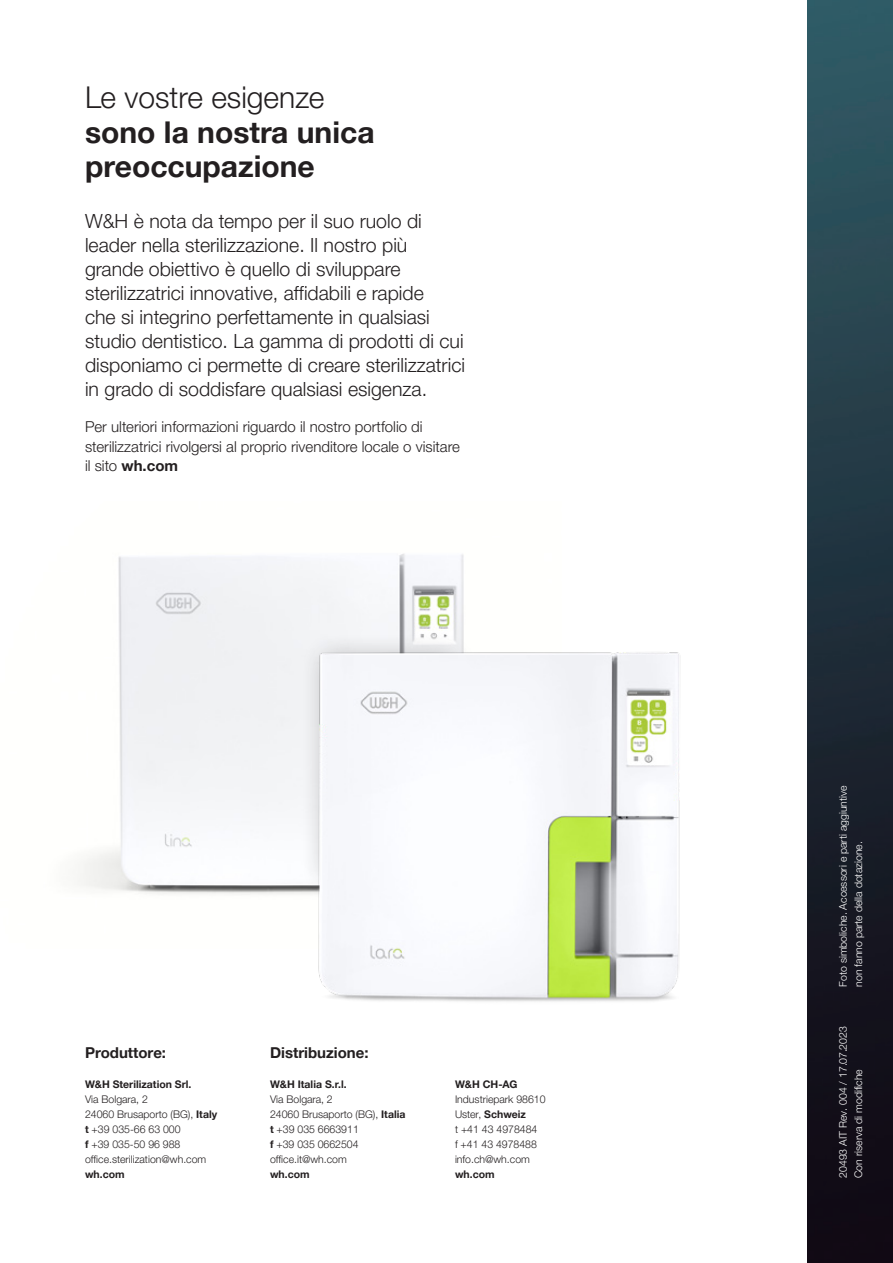
<style>
.page{position:relative;width:893px;height:1263px;background:#fff}
.page>*{position:absolute;margin:0;border:0;box-sizing:border-box;transform-origin:0 0}
.t1{font:700 30px/34.5px "Helvetica Neue World 75";color:#231f20}
.t2{font:30px "Helvetica Neue World 45 Lt";color:#231f20}
.t3{font:19.5px/24px "Helvetica Neue World 45 Lt";color:#231f20}
.t4{font:15px/19.5px "Helvetica Neue World 45 Lt";color:#231f20}
.t5{font:700 15px "Helvetica Neue World 75";color:#231f20}
.t6{font:10.5px/15px "Helvetica Neue World 45 Lt";color:#231f20}
.t7{font:10.5px/15px "Helvetica Neue World 45 Lt";color:#fff}
.t8{font:700 10.5px "Helvetica Neue World 75";color:#231f20}
.s1{font-family:"Helvetica Neue World 75";font-weight:700}
.s2{font-family:"Helvetica Neue World 45 Lt";font-weight:400}
</style>
<div class="page">
<img style="left:808px;top:0;width:85px;height:1263px">
<img style="left:77px;top:554px;width:387px;height:340px">
<img style="left:208px;top:604px;width:472px;height:398px">
<h1 class="t2" style="left:85px;top:80px;width:241px">Le vostre esigenze</h1>
<h1 class="t1" style="left:85px;top:115px;width:291px">sono la nostra unica preoccupazione</h1>
<p class="t3" style="left:85px;top:209px;width:382px">W&amp;H è nota da tempo per il suo ruolo di leader nella sterilizzazione. Il nostro più grande obiettivo è quello di sviluppare sterilizzatrici innovative, affidabili e rapide<br>che si integrino perfettamente in qualsiasi studio dentistico. La gamma di prodotti di cui disponiamo ci permette di creare sterilizzatrici in grado di soddisfare qualsiasi esigenza.</p>
<p class="t4" style="left:85px;top:418px;width:376px">Per ulteriori informazioni riguardo il nostro portfolio di sterilizzatrici rivolgersi al proprio rivenditore locale o visitare il sito <span class="s1">wh.com</span></p>
<p class="t5" style="left:85px;top:1044px;width:83px">Produttore:</p>
<p class="t8" style="left:85px;top:1078px;width:108px">W&amp;H Sterilization Srl.</p>
<p class="t6" style="left:85px;top:1092px;width:134px">Via Bolgara, 2<br>24060 Brusaporto (BG), <span class="s1">Italy t</span> +39 035-66 63 000<br><span class="s1">f</span> +39 035-50 96 988 office.sterilization@wh.com</p>
<p class="t8" style="left:85px;top:1168px;width:41px">wh.com</p>
<p class="t5" style="left:270px;top:1044px;width:100px">Distribuzione:</p>
<p class="t8" style="left:270px;top:1078px;width:78px">W&amp;H Italia S.r.l.</p>
<p class="t6" style="left:270px;top:1092px;width:137px">Via Bolgara, 2<br>24060 Brusaporto (BG), <span class="s1">Italia t</span> +39 035 6663911<br><span class="s1">f</span> +39 035 0662504 office.it@wh.com</p>
<p class="t8" style="left:270px;top:1168px;width:41px">wh.com</p>
<p class="t8" style="left:455px;top:1078px;width:64px">W&amp;H CH-AG</p>
<p class="t6" style="left:455px;top:1092px;width:92px">Industriepark 98610</p>
<p class="t8" style="left:455px;top:1108px;width:73px"><span class="s2">Uster,</span> Schweiz</p>
<p class="t6" style="left:455px;top:1122px;width:84px;text-align:justify">t +41 43 4978484 f +41 43 4978488 info.ch@wh.com</p>
<p class="t8" style="left:455px;top:1168px;width:41px">wh.com</p>
<p class="t7" style="left:836px;top:986px;width:202px;rotate:-90deg">Foto simboliche. Accessori e parti aggiuntive non fanno parte della dotazione.</p>
<p class="t7" style="left:836px;top:1178px;width:153px;rotate:-90deg">20493 AIT Rev. 004 / 17.07.2023<br>Con riserva di modifiche</p>
</div>
